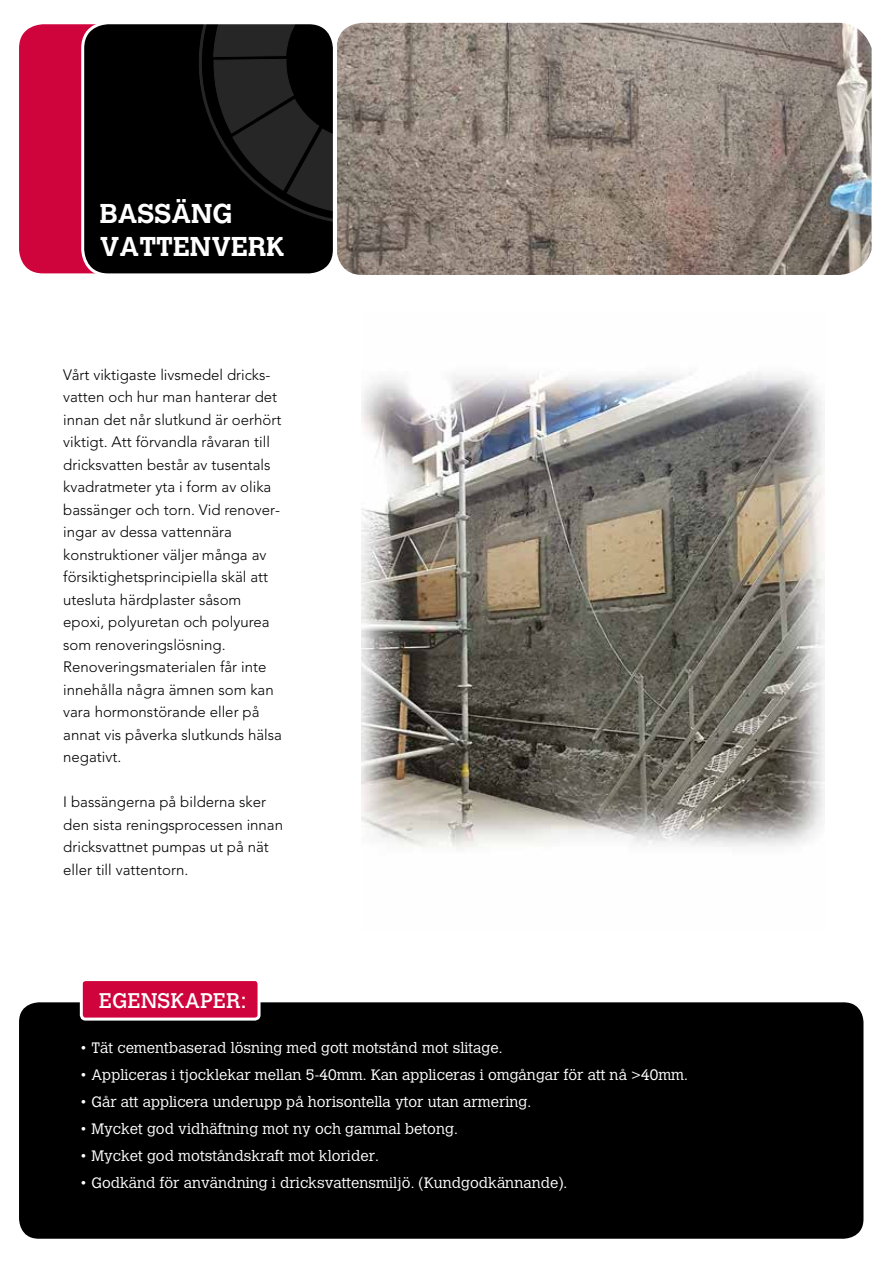
<style>
.page{position:relative;width:893px;height:1263px;background:#fff}
.page>*{position:absolute;margin:0;border:0;box-sizing:border-box;transform-origin:0 0}
.t1{font:700 27px/32.4px "Calvert MT Std";color:#fff}
.t2{font:21px "Calvert MT Std";color:#fff}
.t3{font:300 15px/22.5px "Avenir LT Std";color:#000}
.t4{font:300 15px "Calvert MT Std";color:#fff}
</style>
<div class="page">
<div style="left:19px;top:24px;width:76px;height:250px;background:#d0043c"></div>
<div style="left:83px;top:23px;width:251px;height:252px;background:#000;border-radius:26px"></div>
<div style="left:81px;top:21px;width:255px;height:255px;border:3px solid #fff;border-radius:26px"></div>
<div style="left:18px;top:1001px;width:847px;height:239px;background:#000;border-radius:21px"></div>
<div style="left:16px;top:999px;width:850px;height:243px;border:3px solid #fff;border-radius:21px"></div>
<svg style="left:198px;top:21px;width:164px;height:204px"></svg>
<div style="left:81px;top:979px;width:178px;height:40px;background:#d0043c;border-radius:4px"></div>
<div style="left:80px;top:978px;width:181px;height:42px;border:3px solid #fff;border-radius:4px"></div>
<img style="left:337px;top:23px;width:535px;height:252px">
<img style="left:361px;top:372px;width:464px;height:476px">
<h1 class="t1" style="left:100px;top:197px;width:186px">BASSÄNG<br>VATTENVERK</h1>
<p class="t3" style="left:63px;top:363px;width:220px">Vårt viktigaste livsmedel dricks&shy;vatten och hur man hanterar det innan det når slutkund är oerhört viktigt. Att förvandla råvaran till dricksvatten består av tusentals kvadratmeter yta i form av olika bassänger och torn. Vid renover&shy;ingar av dessa vattennära konstruktioner väljer många av försiktighetsprincipiella skäl att utesluta härdplaster såsom epoxi, polyuretan och polyurea som renoveringslösning.<br>Renoveringsmaterialen får inte innehålla några ämnen som kan vara hormonstörande eller på annat vis påverka slutkunds hälsa negativt.</p>
<p class="t3" style="left:63px;top:791px;width:221px">I bassängerna på bilderna sker den sista reningsprocessen innan dricksvattnet pumpas ut på nät eller till vattentorn.</p>
<h2 class="t2" style="left:99px;top:988px;width:149px">EGENSKAPER:</h2>
<p class="t4" style="left:80px;top:1039px;width:424px">• Tät cementbaserad lösning med gott motstånd mot slitage.</p>
<p class="t4" style="left:80px;top:1066px;width:610px">• Appliceras i tjocklekar mellan 5-40mm. Kan appliceras i omgångar för att nå &gt;40mm.</p>
<p class="t4" style="left:80px;top:1093px;width:453px">• Går att applicera underupp på horisontella ytor utan armering.</p>
<p class="t4" style="left:80px;top:1120px;width:379px">• Mycket god vidhäftning mot ny och gammal betong.</p>
<p class="t4" style="left:80px;top:1147px;width:300px">• Mycket god motståndskraft mot klorider.</p>
<p class="t4" style="left:80px;top:1174px;width:489px">• Godkänd för användning i dricksvattensmiljö. (Kundgodkännande).</p>
</div>
